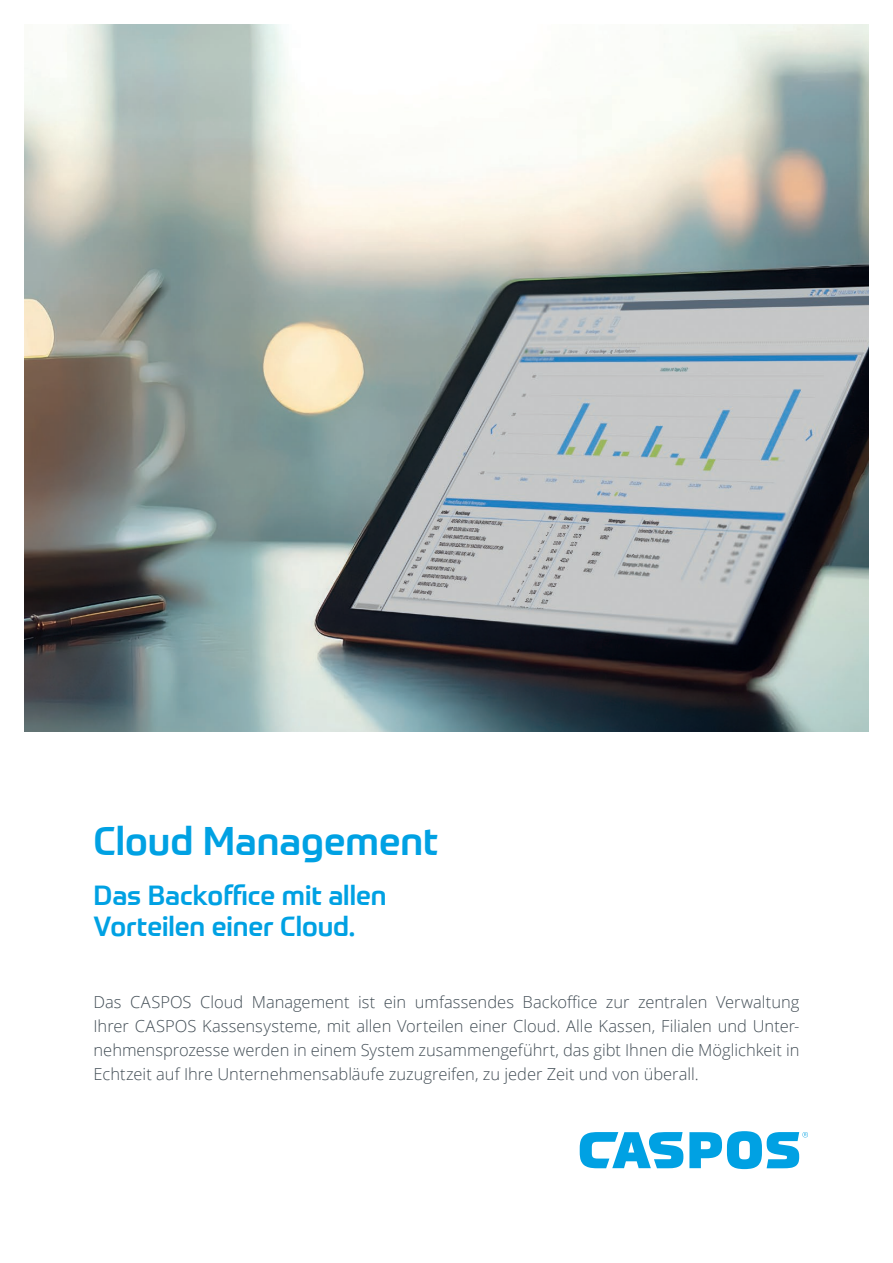
<style>
.page{position:relative;width:893px;height:1263px;background:#fff}
.page>*{position:absolute;margin:0;border:0;box-sizing:border-box;transform-origin:0 0}
.t1{font:500 39px "Prometo";color:#00a1e3}
.t2{font:500 27px/31.5px "Prometo";letter-spacing:-.005em;color:#00a1e3}
.t3{font:300 16.5px/24px "Open Sans";color:#434e56;text-align:justify}
</style>
<div class="page">
<img style="left:25px;top:25px;width:843px;height:706px">
<svg style="left:580px;top:1132px;width:103px;height:36px"></svg>
<svg style="left:689px;top:1131px;width:119px;height:38px"></svg>
<div style="left:607px;top:94px;width:58px;height:57px;background:#fbfdf5"></div>
<h1 class="t1" style="left:94px;top:817px;width:346px">Cloud Management</h1>
<h2 class="t2" style="left:94px;top:879px;width:294px">Das Backoffice mit allen<br>Vorteilen einer Cloud.</h2>
<p class="t3" style="left:94px;top:989px;width:707px">Das CASPOS Cloud Management ist ein umfassendes Backoffice zur zentralen Verwaltung Ihrer CASPOS Kassensysteme, mit allen Vorteilen einer Cloud. Alle Kassen, Filialen und Unter&shy;nehmensprozesse werden in einem System zusammengeführt, das gibt Ihnen die Möglichkeit in Echtzeit auf Ihre Unternehmensabläufe zuzugreifen, zu jeder Zeit und von überall.</p>
</div>
